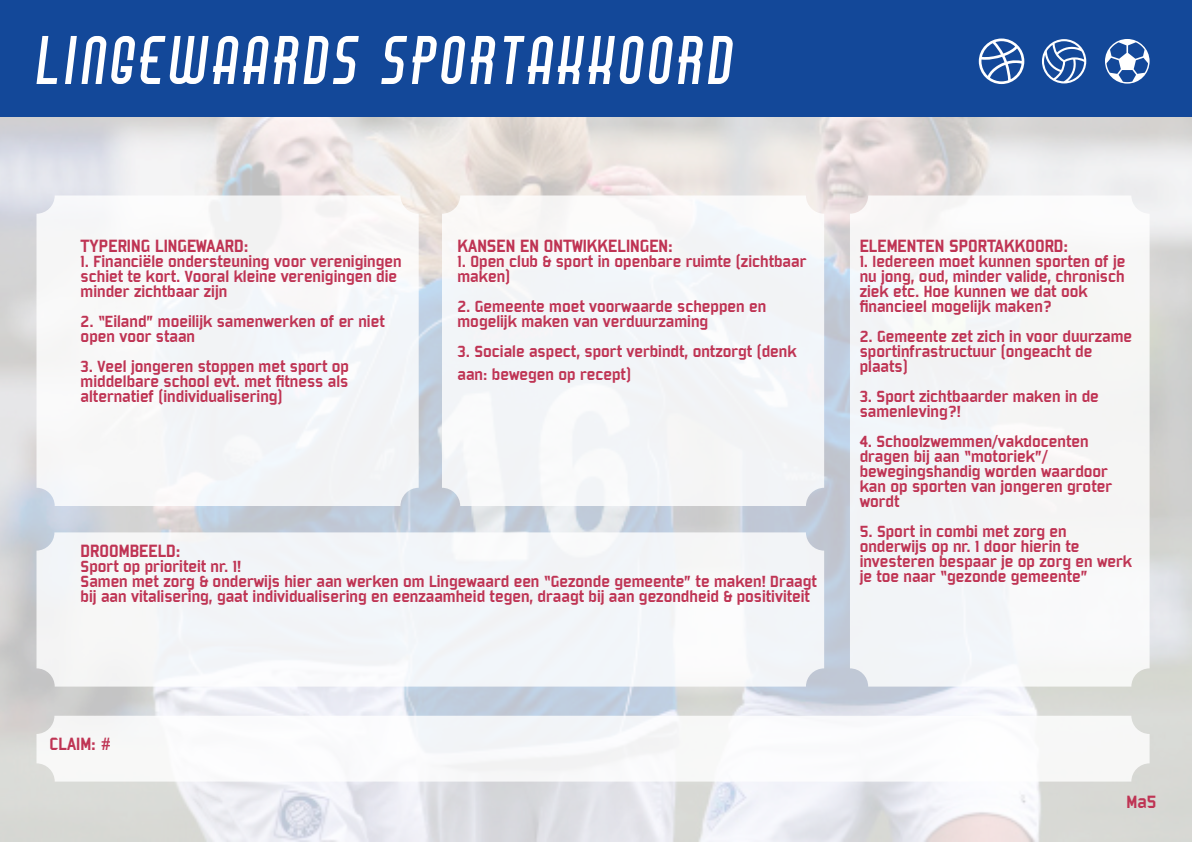
<style>
.page{position:relative;width:1192px;height:842px;background:#fff}
.page>*{position:absolute;margin:0;border:0;box-sizing:border-box;transform-origin:0 0}
.t1{font:59.95px "Air Americana";letter-spacing:.075em;color:#fff}
.t2{font:19.25px "Bombardier";color:#bf3454}
.t3{font:17.5px/15px "Bombardier";color:#bf3454}
</style>
<div class="page">
<img style="left:0;top:117px;width:1192px;height:724px">
<div style="left:442px;top:195px;width:382px;height:311px;background:#f2f5f8;border-radius:18px"></div>
<div style="left:0;top:0;width:1192px;height:117px;background:#134899"></div>
<div style="left:37px;top:195px;width:382px;height:311px;background:#f5f6f8;border-radius:18px"></div>
<div style="left:37px;top:532px;width:787px;height:155px;background:#f2f5f8;border-radius:18px"></div>
<div style="left:37px;top:716px;width:1113px;height:65px;background:#fff;border-radius:18px"></div>
<div style="left:850px;top:195px;width:300px;height:492px;background:#f5f5f6;border-radius:18px"></div>
<svg style="left:979px;top:39px;width:45px;height:45px"></svg>
<svg style="left:1105px;top:39px;width:45px;height:45px"></svg>
<svg style="left:1042px;top:39px;width:44px;height:44px"></svg>
<p class="t1" style="left:37px;top:30px;width:698px">LINGEWAARDS SPORTAKKOORD</p>
<p class="t2" style="left:81px;top:236px;width:169px">TYPERING LINGEWAARD:</p>
<p class="t3" style="left:81px;top:254px;width:323px">1. Financiële ondersteuning voor verenigingen schiet te kort. Vooral kleine verenigingen die minder zichtbaar zijn</p>
<p class="t3" style="left:81px;top:314px;width:306px">2. “Eiland” moeilijk samenwerken of er niet</p>
<p class="t3" style="left:81px;top:329px;width:116px">open voor staan</p>
<p class="t3" style="left:81px;top:359px;width:270px">3. Veel jongeren stoppen met sport op</p>
<p class="t3" style="left:81px;top:374px;width:269px">middelbare school evt. met fitness als</p>
<p class="t3" style="left:81px;top:389px;width:204px">alternatief (individualisering)</p>
<p class="t2" style="left:458px;top:236px;width:217px">KANSEN EN ONTWIKKELINGEN:</p>
<p class="t3" style="left:458px;top:254px;width:350px">1. Open club &amp; sport in openbare ruimte (zichtbaar maken)</p>
<p class="t3" style="left:458px;top:299px;width:310px">2. Gemeente moet voorwaarde scheppen en mogelijk maken van verduurzaming</p>
<p class="t3" style="left:458px;top:340px;width:341px;line-height:23.1px">3. Sociale aspect, sport verbindt, ontzorgt (denk aan: bewegen op recept)</p>
<p class="t2" style="left:81px;top:540px;width:102px">DROOMBEELD:</p>
<p class="t3" style="left:81px;top:558px;width:162px">Sport op prioriteit nr. 1!</p>
<p class="t3" style="left:81px;top:573px;width:738px">Samen met zorg &amp; onderwijs hier aan werken om Lingewaard een “Gezonde gemeente” te maken! Draagt</p>
<p class="t3" style="left:81px;top:588px;width:731px">bij aan vitalisering, gaat individualisering en eenzaamheid tegen, draagt bij aan gezondheid &amp; positiviteit</p>
<p class="t2" style="left:860px;top:236px;width:210px">ELEMENTEN SPORTAKKOORD:</p>
<p class="t3" style="left:860px;top:254px;width:267px">1. Iedereen moet kunnen sporten of je nu jong, oud, minder valide, chronisch ziek etc. Hoe kunnen we dat ook financieel mogelijk maken?</p>
<p class="t3" style="left:860px;top:329px;width:274px">2. Gemeente zet zich in voor duurzame sportinfrastructuur (ongeacht de plaats)</p>
<p class="t3" style="left:860px;top:389px;width:241px">3. Sport zichtbaarder maken in de samenleving?!</p>
<p class="t3" style="left:860px;top:434px;width:254px">4. Schoolzwemmen/vakdocenten dragen bij aan “motoriek”/ bewegingshandig worden waardoor kan op sporten van jongeren groter wordt</p>
<p class="t3" style="left:860px;top:524px;width:274px">5. Sport in combi met zorg en onderwijs op nr. 1 door hierin te investeren bespaar je op zorg en werk je toe naar “gezonde gemeente”</p>
<p class="t2" style="left:50px;top:734px;width:63px">CLAIM: #</p>
<p class="t2" style="left:1127px;top:792px;width:31px">Ma5</p>
</div>
